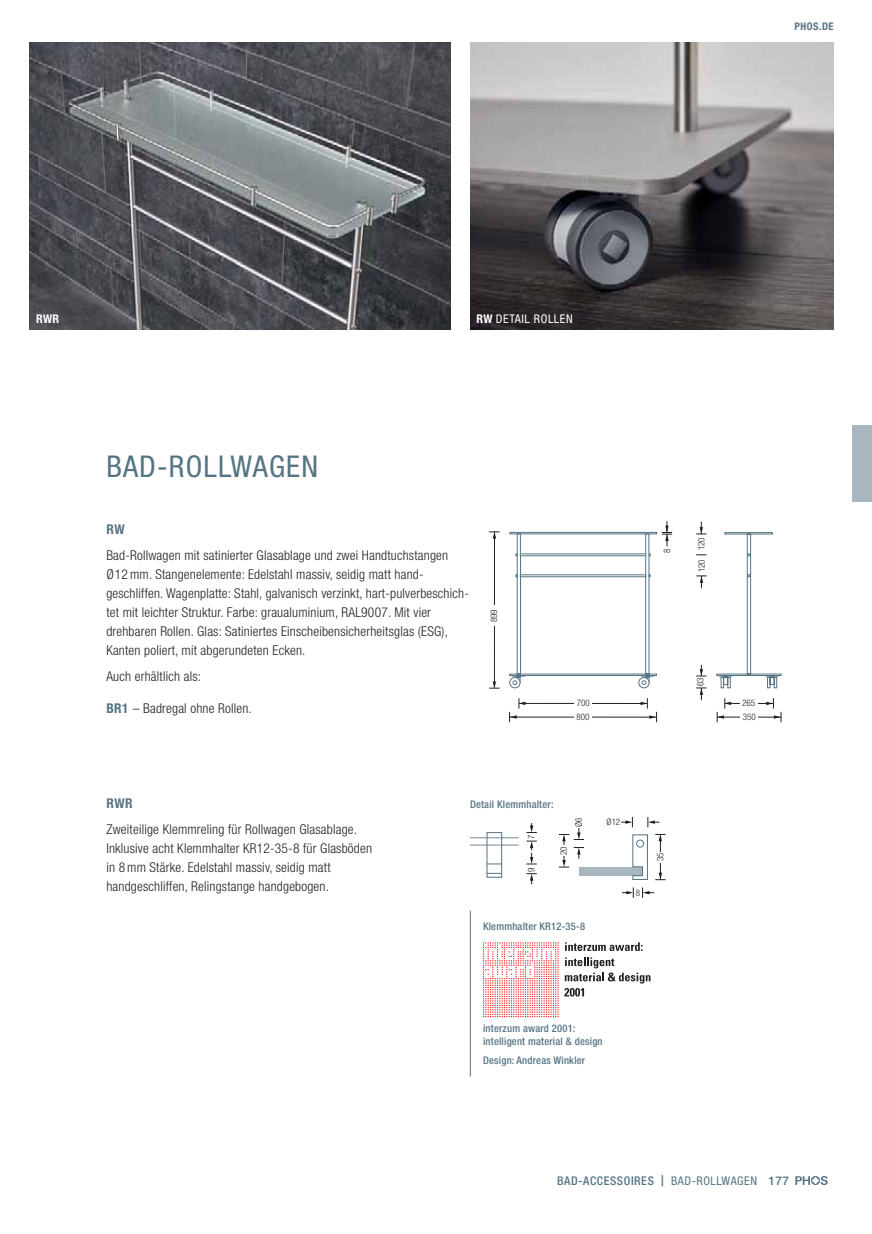
<style>
.page{position:relative;width:872px;height:1234px;background:#fff}
.page>*{position:absolute;margin:0;border:0;box-sizing:border-box;transform-origin:0 0}
.t1{font:condensed 30px "Helvetica Neue LT Std";letter-spacing:.04em;color:#557483}
.t2{font:300 condensed 13.5px/19.2px "Helvetica Neue LT Std";letter-spacing:.015em;color:#231f20}
.t3{font:700 condensed 13.5px "Helvetica Neue LT Std";color:#557483}
.t4{font:500 condensed 12px "Helvetica Neue LT Std";letter-spacing:.05em;color:#557483}
.t5{font:condensed 12px "Helvetica Neue LT Std";letter-spacing:.05em;color:#fff}
.t6{font:700 condensed 12px "Helvetica Neue LT Std";color:#fff}
.t7{font:500 12px "Helvetica Neue LT Std";color:#557483}
.t8{font:500 condensed 10.5px/12.8px "Helvetica Neue LT Std";letter-spacing:.02em;color:#557483}
.t9{font:700 condensed 10.5px "Helvetica Neue LT Std";letter-spacing:.05em;color:#557483}
.t10{font:300 condensed 9px/13.6px "Helvetica Neue LT Std";color:#231f20}
.s1{font-weight:700}
.s2{font-weight:700;color:#557483}
.s3{font-stretch:normal;font-size:11.25px}
.s4{font-weight:400}
</style>
<div class="page">
<img style="left:30px;top:43px;width:421px;height:287px">
<img style="left:470px;top:43px;width:363px;height:287px">
<svg style="left:483px;top:942px;width:167px;height:74px"></svg>
<div style="left:747px;top:533px;width:4px;height:141px;border:1px solid #557483"></div>
<div style="left:724px;top:532px;width:48px;height:2px;border:1px solid #557483"></div>
<svg style="left:696px;top:521px;width:10px;height:13px"></svg>
<svg style="left:696px;top:575px;width:10px;height:13px"></svg>
<hr style="left:725px;top:703px;width:48px;height:1px;background:#231f20">
<div style="left:740px;top:699px;width:17px;height:8px;background:#fff"></div>
<hr style="left:717px;top:716px;width:64px;height:1px;background:#231f20">
<svg style="left:717px;top:698px;width:14px;height:24px"></svg>
<svg style="left:766px;top:698px;width:15px;height:24px"></svg>
<div style="left:740px;top:713px;width:18px;height:7px;background:#fff"></div>
<svg style="left:696px;top:664px;width:10px;height:12px"></svg>
<svg style="left:696px;top:687px;width:10px;height:13px"></svg>
<svg style="left:719px;top:675px;width:13px;height:13px"></svg>
<svg style="left:766px;top:675px;width:12px;height:13px"></svg>
<svg style="left:526px;top:823px;width:11px;height:61px"></svg>
<hr style="left:470px;top:844px;width:48px;height:1px;background:#748a96">
<hr style="left:470px;top:837px;width:48px;height:1px;background:#748a96">
<div style="left:486px;top:832px;width:16px;height:45px;border:1px solid #557483"></div>
<svg style="left:486px;top:837px;width:17px;height:1px"></svg>
<svg style="left:487px;top:844px;width:16px;height:1px"></svg>
<svg style="left:486px;top:863px;width:16px;height:1px"></svg>
<svg style="left:486px;top:872px;width:16px;height:1px"></svg>
<hr style="left:494px;top:531px;width:1px;height:156px;background:#231f20">
<svg style="left:489px;top:681px;width:10px;height:7px"></svg>
<svg style="left:489px;top:531px;width:10px;height:7px"></svg>
<div style="left:491px;top:605px;width:8px;height:21px;background:#fff"></div>
<hr style="left:519px;top:703px;width:128px;height:1px;background:#231f20">
<div style="left:574px;top:699px;width:18px;height:8px;background:#fff"></div>
<hr style="left:509px;top:716px;width:147px;height:1px;background:#231f20">
<svg style="left:509px;top:698px;width:16px;height:24px"></svg>
<svg style="left:640px;top:698px;width:17px;height:24px"></svg>
<div style="left:574px;top:713px;width:17px;height:7px;background:#fff"></div>
<svg style="left:509px;top:521px;width:163px;height:167px"></svg>
<hr style="left:660px;top:835px;width:1px;height:44px;background:#231f20">
<svg style="left:655px;top:872px;width:10px;height:8px"></svg>
<svg style="left:655px;top:834px;width:10px;height:7px"></svg>
<div style="left:657px;top:851px;width:7px;height:11px;background:#fff"></div>
<svg style="left:621px;top:817px;width:12px;height:10px"></svg>
<svg style="left:622px;top:887px;width:32px;height:10px"></svg>
<svg style="left:647px;top:817px;width:12px;height:10px"></svg>
<svg style="left:559px;top:828px;width:25px;height:39px"></svg>
<div style="left:579px;top:866px;width:63px;height:9px;background:#a7b6bf"></div>
<svg style="left:632px;top:834px;width:16px;height:46px"></svg>
<div style="left:636px;top:839px;width:7px;height:7px;background:#fff;border-radius:50%"></div>
<div style="left:636px;top:839px;width:8px;height:8px;border:1px solid #557483;border-radius:50%"></div>
<hr style="left:470px;top:910px;width:1px;height:166px;background:#557483">
<svg style="left:795px;top:1176px;width:32px;height:8px"></svg>
<div style="left:853px;top:425px;width:19px;height:77px;background:#a7b6bf"></div>
<p class="t9" style="left:794px;top:20px;width:41px">PHOS.DE</p>
<p class="t6" style="left:36px;top:312px;width:25px">RWR</p>
<p class="t5" style="left:476px;top:315px;width:98px"><span class="s1">RW</span> DETAIL ROLLEN</p>
<h1 class="t1" style="left:106px;top:455px;width:213px">BAD-ROLLWAGEN</h1>
<p class="t3" style="left:106px;top:521px;width:20px">RW</p>
<p class="t2" style="left:106px;top:546px;width:364px">Bad-Rollwagen mit satinierter Glasablage und zwei Handtuchstangen<br>Ø 12 mm. Stangenelemente: Edelstahl massiv, seidig matt hand&shy;geschliffen. Wagenplatte: Stahl, galvanisch verzinkt, hart-pulverbeschich&shy;tet mit leichter Struktur. Farbe: graualuminium, RAL9007. Mit vier drehbaren Rollen. Glas: Satiniertes Einscheibensicherheitsglas (ESG), Kanten poliert, mit abgerundeten Ecken.</p>
<p class="t2" style="left:106px;top:668px;width:96px">Auch erhältlich als:</p>
<p class="t2" style="left:106px;top:699px;width:147px"><span class="s2">BR1</span> – Badregal ohne Rollen.</p>
<p class="t10" style="left:488px;top:622px;width:14px;rotate:-90deg">899</p>
<p class="t10" style="left:576px;top:697px;width:15px">700<br>800</p>
<p class="t10" style="left:661px;top:553px;width:6px;rotate:-90deg">8</p>
<p class="t10" style="left:695px;top:550px;width:14px;rotate:-90deg">120</p>
<p class="t10" style="left:696px;top:571px;width:14px;rotate:-90deg">120</p>
<p class="t10" style="left:694px;top:686px;width:10px;rotate:-90deg">63</p>
<p class="t3" style="left:106px;top:795px;width:28px">RWR</p>
<p class="t2" style="left:106px;top:821px;width:267px">Zweiteilige Klemmreling für Rollwagen Glasablage.<br>Inklusive acht Klemmhalter KR12-35-8 für Glasböden in 8 mm Stärke. Edelstahl massiv, seidig matt handgeschliffen, Relingstange handgebogen.</p>
<p class="t8" style="left:470px;top:799px;width:85px">Detail Klemmhalter:</p>
<p class="t10" style="left:525px;top:839px;width:6px;rotate:-90deg">7</p>
<p class="t10" style="left:525px;top:871px;width:6px;rotate:-90deg">9</p>
<p class="t10" style="left:558px;top:854px;width:10px;rotate:-90deg">20</p>
<p class="t10" style="left:573px;top:827px;width:11px;rotate:-90deg">Ø 6</p>
<p class="t10" style="left:606px;top:816px;width:15px">Ø 12</p>
<p class="t8" style="left:483px;top:920px;width:103px">Klemmhalter KR12-35-8</p>
<p class="t10" style="left:636px;top:886px;width:6px">8</p>
<p class="t10" style="left:654px;top:861px;width:10px;rotate:-90deg">35</p>
<p class="t10" style="left:742px;top:697px;width:15px">265<br>350</p>
<p class="t8" style="left:483px;top:1022px;width:121px">interzum award 2001: intelligent material &amp; design</p>
<p class="t8" style="left:483px;top:1054px;width:104px">Design: Andreas Winkler</p>
<p class="t4" style="left:557px;top:1176px;width:201px">BAD-ACCESSOIRES <span class="s3">|</span> <span class="s4">BAD-ROLLWAGEN</span></p>
<p class="t7" style="left:768px;top:1173px;width:22px">177</p>
</div>
